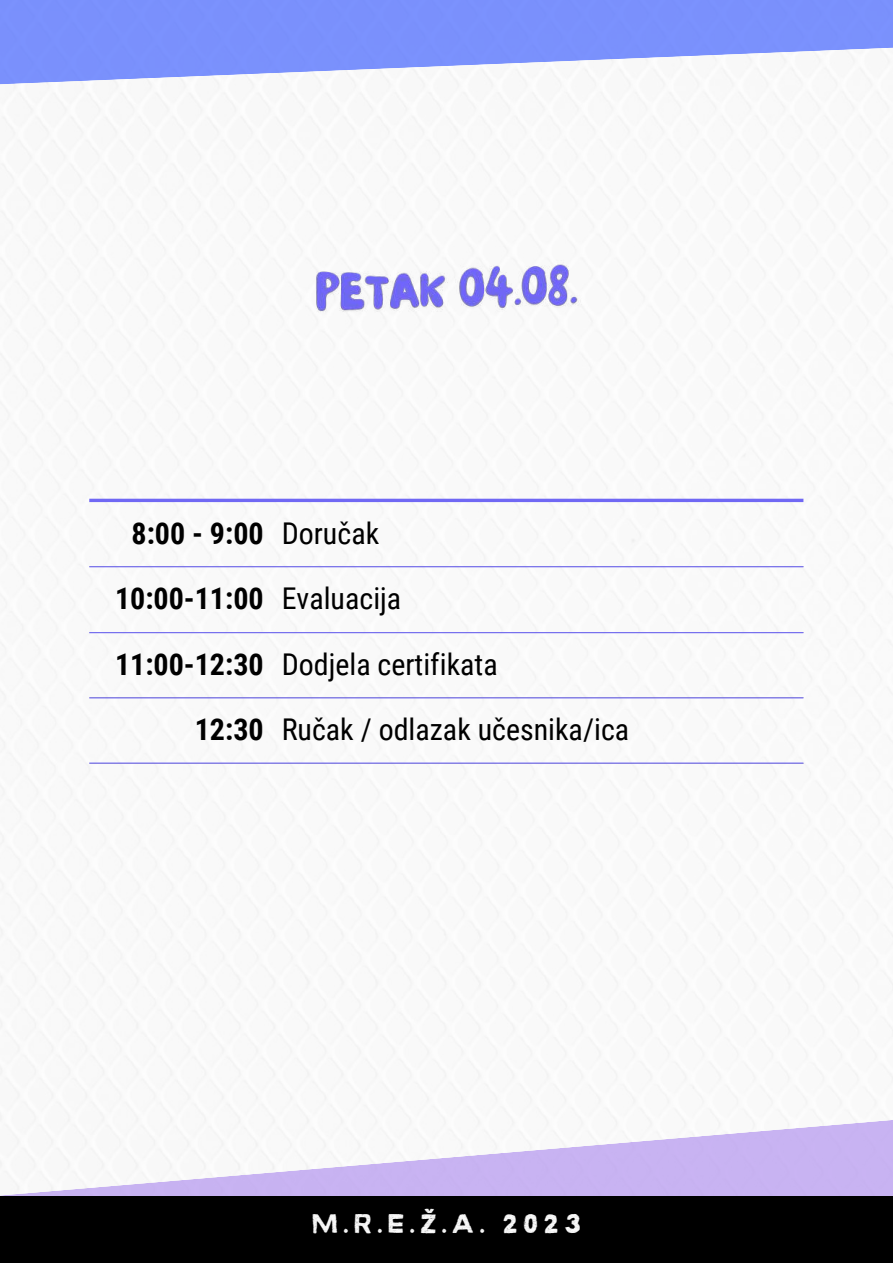
<style>
.page{position:relative;width:893px;height:1264px;background:#fff}
.page>*{position:absolute;margin:0;border:0;box-sizing:border-box;transform-origin:0 0}
.t1{font:30px "Roboto Condensed";color:#000}
.t2{font:700 30px "Roboto Condensed";color:#000}
.t3{font:27px "MACABRODANGER";color:#fcfcfc}
.s1{font-weight:400}
.s2{font-weight:700}
</style>
<div class="page">
<hr style="left:89px;top:566px;width:714px;height:1px;background:#7068f4">
<hr style="left:89px;top:632px;width:714px;height:1px;background:#7068f4">
<hr style="left:89px;top:697px;width:714px;height:1px;background:#7068f4">
<hr style="left:89px;top:762px;width:714px;height:1px;background:#7068f4">
<svg style="left:89px;top:498px;width:714px;height:4px;background:#8881f4"></svg>
<img style="left:310px;top:248px;width:272px;height:94px">
<svg style="left:0;top:0;width:892px;height:89px;fill:#7a91fc"></svg>
<svg style="left:0;top:1113px;width:892px;height:83px;fill:#f6f6f6"></svg>
<div style="left:0;top:1196px;width:892px;height:66px;background:#000"></div>
<p class="t2" style="left:131px;top:516px;width:249px">8:00 - 9:00 <span class="s1">Doručak</span></p>
<p class="t2" style="left:115px;top:581px;width:288px">10:00-11:00 <span class="s1">Evaluacija</span></p>
<p class="t1" style="left:115px;top:647px;width:384px"><span class="s2">11:00-12:30</span> Dodjela certifikata</p>
<p class="t1" style="left:195px;top:712px;width:436px"><span class="s2">12:30</span> Ručak / odlazak učesnika/ica</p>
<p class="t3" style="left:311px;top:1212px;width:271px">M.R.E.Ž.A. 2023</p>
</div>
